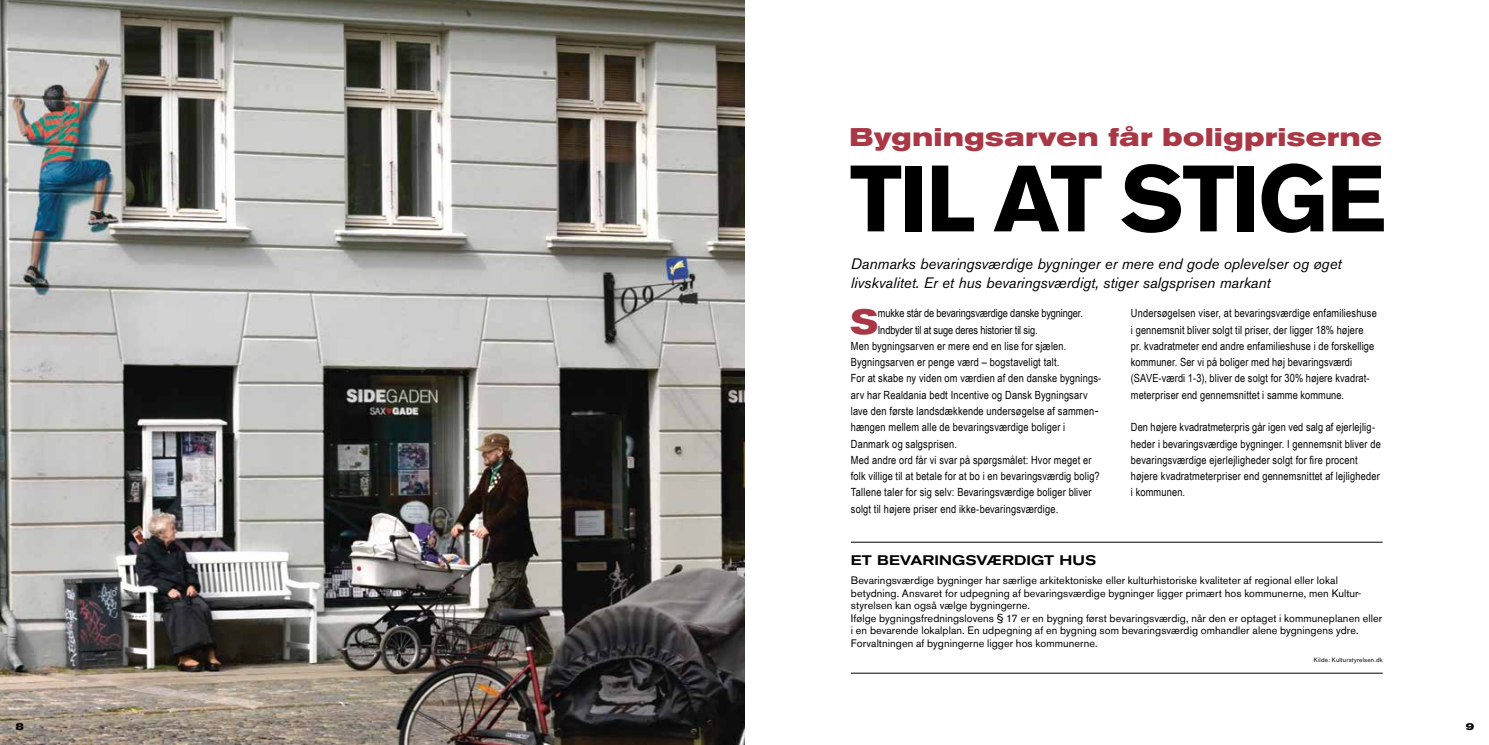
<style>
.page{position:relative;width:1489px;height:745px;background:#fff}
.page>*{position:absolute;margin:0;border:0;box-sizing:border-box;transform-origin:0 0}
.t1{font:700 92.88px "Akzidenz Grotesk BE";color:#000}
.t2{font:700 expanded 34.25px "Akzidenz Grotesk BE";color:#aa3745}
.t3{font:700 expanded 25.38px "Akzidenz Grotesk BE";letter-spacing:.025em;color:#aa3745}
.t4{font:italic 15px/18.8px "Akzidenz Grotesk BE";letter-spacing:-.005em;color:#000}
.t5{font:500 expanded 13.75px "Akzidenz Grotesk BE";letter-spacing:.01em;color:#000}
.t6{font:11.25px/16.2px "Arial Narrow";letter-spacing:.015em;color:#000}
.t7{font:11.25px "Arial Narrow";letter-spacing:-.01em;color:#000}
.t8{font:10.75px/12.5px "Akzidenz Grotesk BE";letter-spacing:.01em;color:#000}
.t9{font:700 expanded 10px "Akzidenz Grotesk BE";color:#000}
.t10{font:6.25px "Akzidenz Grotesk BE";letter-spacing:.035em;color:#000}
.s1{font-size:13.75px}
</style>
<div class="page">
<hr style="left:850px;top:672px;width:532px;height:1px;background:#000">
<hr style="left:850px;top:541px;width:532px;height:1px;background:#000">
<img style="left:0;top:0;width:744px;height:744px">
<h3 class="t3" style="left:849px;top:123px;width:533px">Bygningsarven får boligpriserne</h3>
<h1 class="t1" style="left:850px;top:145px;width:324px">TIL ATSTIGE</h1>
<h3 class="t4" style="left:850px;top:254px;width:492px">Danmarks bevaringsværdige bygninger er mere end gode oplevelser og øget livskvalitet. Er et hus bevaringsværdigt, stiger salgsprisen markant</h3>
<h2 class="t2" style="left:850px;top:302px;width:28px">S</h2>
<p class="t7" style="left:877px;top:305px;width:207px">mukke står de bevaringsværdige danske bygninger.</p>
<p class="t7" style="left:877px;top:321px;width:161px">Indbyder til at suge deres historier til sig.</p>
<p class="t6" style="left:850px;top:337px;width:217px">Men bygningsarven er mere end en lise for sjælen.</p>
<p class="t6" style="left:850px;top:353px;width:210px">Bygningsarven er penge værd – bogstaveligt talt.</p>
<p class="t6" style="left:850px;top:369px;width:251px">For at skabe ny viden om værdien af den danske bygnings-</p>
<p class="t6" style="left:850px;top:386px;width:238px">arv har Realdania bedt Incentive og Dansk Bygningsarv</p>
<p class="t6" style="left:850px;top:402px;width:248px">lave den første landsdækkende undersøgelse af sammen<span class="s1">-</span></p>
<p class="t6" style="left:850px;top:418px;width:216px">hængen mellem alle de bevaringsværdige boliger i</p>
<p class="t6" style="left:850px;top:434px;width:108px">Danmark og salgsprisen.</p>
<p class="t6" style="left:850px;top:451px;width:242px">Med andre ord får vi svar på spørgsmålet: Hvor meget er</p>
<p class="t6" style="left:850px;top:467px;width:250px">folk villige til at betale for at bo i en bevaringsværdig bolig?</p>
<p class="t6" style="left:850px;top:483px;width:242px">Tallene taler for sig selv: Bevaringsværdige boliger bliver</p>
<p class="t6" style="left:850px;top:499px;width:209px">solgt til højere priser end ikke-bevaringsværdige.</p>
<p class="t6" style="left:1130px;top:304px;width:247px">Undersøgelsen viser, at bevaringsværdige enfamilieshuse i gennemsnit bliver solgt til priser, der ligger 18% højere<br>pr. kvadratmeter end andre enfamilieshuse i de forskellige kommuner. Ser vi på boliger med høj bevaringsværdi (SAVE-værdi 1-3), bliver de solgt for 30% højere kvadrat&shy;meterpriser end gennemsnittet i samme kommune.</p>
<p class="t6" style="left:1130px;top:418px;width:251px">Den højere kvadratmeterpris går igen ved salg af ejerlejlig&shy;heder i bevaringsværdige bygninger. I gennemsnit bliver de bevaringsværdige ejerlejligheder solgt for fire procent højere kvadratmeterpriser end gennemsnittet af lejligheder i kommunen.</p>
<p class="t5" style="left:850px;top:552px;width:247px">ET BEVARINGSVÆ RDIGT H US</p>
<p class="t8" style="left:850px;top:573px;width:533px">Bevaringsværdige bygninger har særlige arkitektoniske eller kulturhistoriske kvaliteter af regional eller lokal betydning. Ansvaret for udpegning af bevaringsværdige bygninger ligger primært hos kommunerne, men Kultur&shy;styrelsen kan også vælge bygningerne.<br>Ifølge bygningsfredningslovens § 17 er en bygning først bevaringsværdig, når den er optaget i kommuneplanen eller i en bevarende lokalplan. En udpegning af en bygning som bevaringsværdig omhandler alene bygningens ydre.<br>Forvaltningen af bygningerne ligger hos kommunerne.</p>
<p class="t10" style="left:1313px;top:655px;width:70px">Kilde: Kulturstyrelsen.dk</p>
<p class="t9" style="left:16px;top:720px;width:10px">8</p>
<p class="t9" style="left:1465px;top:720px;width:10px">9</p>
</div>
